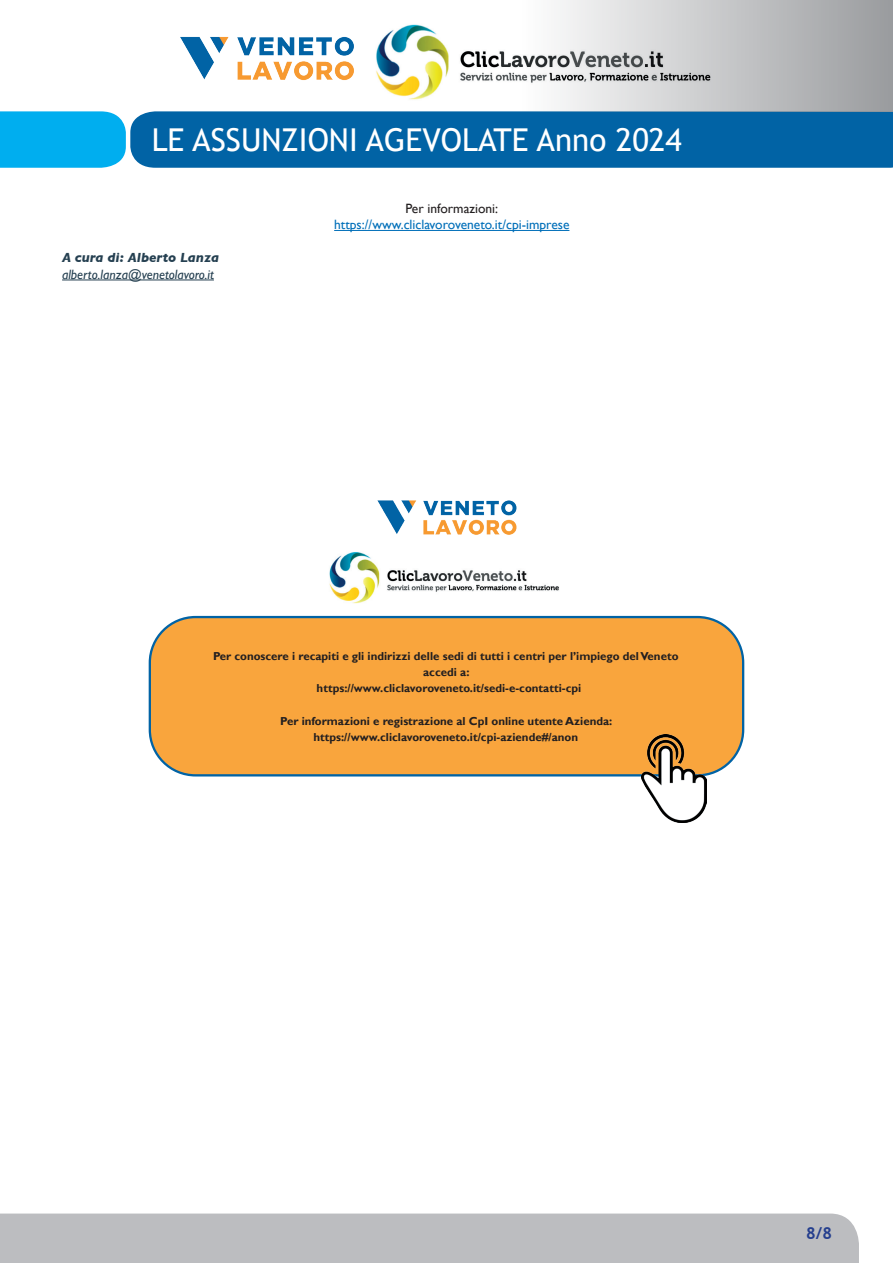
<style>
.page{position:relative;width:893px;height:1263px;background:#fff}
.page>*{position:absolute;margin:0;border:0;box-sizing:border-box;transform-origin:0 0}
.t1{font:31.5px "Trebuchet MS";color:#fff}
.t2{font:700 16.5px "Trebuchet MS";color:#253f8e}
.t3{font:13.5px "Gill Sans";color:#006fb9}
.t4{font:italic 13.5px "Gill Sans";color:#254051}
.t5{font:italic 700 13.5px "Gill Sans";color:#254051}
.t6{font:13.5px "Gill Sans";color:#231f20}
.t7{font:700 11.55px/16.2px "Gill Sans";color:#231f20;text-align:center}
</style>
<div class="page">
<hr style="left:334px;top:230px;width:235px;height:1px;background:#006fb9">
<hr style="left:62px;top:280px;width:152px;height:1px;background:#254051">
<svg style="left:0;top:111px;width:893px;height:57px;background:#0770b1"></svg>
<div style="left:428px;top:0;width:465px;height:111px;background:linear-gradient(to right,#fff,#9d9fa2)"></div>
<img style="left:376px;top:19px;width:339px;height:88px">
<img style="left:180px;top:36px;width:174px;height:44px">
<div style="left:0;top:1213px;width:859px;height:50px;background:#bcbdc0"></div>
<img style="left:329px;top:552px;width:230px;height:52px">
<img style="left:377px;top:500px;width:140px;height:35px">
<div style="left:150px;top:617px;width:593px;height:158px;background:#f9a53d;border-radius:46px"></div>
<div style="left:149px;top:616px;width:595px;height:160px;border:2px solid #0163a5;border-radius:46px"></div>
<img style="left:641px;top:735px;width:66px;height:87px">
<h1 class="t1" style="left:152px;top:121px;width:532px">LE ASSUNZIONI AGEVOLATE Anno 2024</h1>
<p class="t5" style="left:62px;top:250px;width:159px">A cura di: Alberto Lanza</p>
<p class="t4" style="left:62px;top:267px;width:153px">alberto.lanza@venetolavoro.it</p>
<p class="t6" style="left:405px;top:201px;width:94px">Per informazioni:</p>
<p class="t3" style="left:334px;top:217px;width:237px">https://www.cliclavoroveneto.it/cpi-imprese</p>
<p class="t7" style="left:213px;top:648px;width:467px">Per conoscere i recapiti e gli indirizzi delle sedi di tutti i centri per l’impiego del Veneto accedi a:<br>https://www.cliclavoroveneto.it/sedi-e-contatti-cpi</p>
<p class="t7" style="left:280px;top:713px;width:334px">Per informazioni e registrazione al CpI online utente Azienda: https://www.cliclavoroveneto.it/cpi-aziende#/anon</p>
<h2 class="t2" style="left:806px;top:1223px;width:27px">8/8</h2>
</div>
